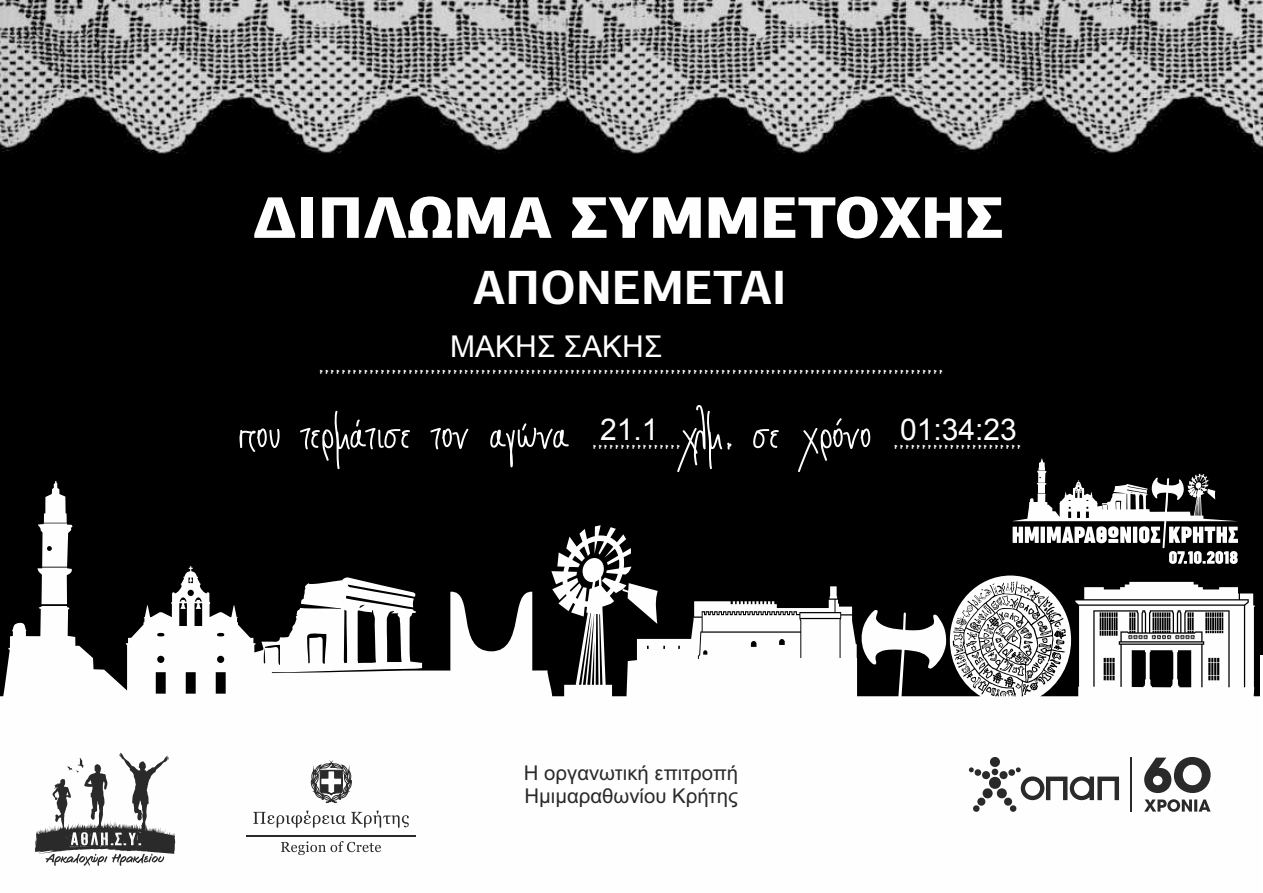
<style>
.page{position:relative;width:1263px;height:893px;background:#fff}
.page>*{position:absolute;margin:0;border:0;box-sizing:border-box;transform-origin:0 0}
.t1{font:900 58.8px "PF Agora Sans Pro";color:#fefefe}
.t2{font:700 48.15px "PF Agora Sans Pro";color:#fefefe}
.t3{font:42.9px/74.8px "Aka Acid GR Real Adult";color:#fefefe;text-align:center}
.t4{font:30px "Arial";color:#fff}
.t5{font:20.4px/22.8px "Arial";color:#2a2a2a}
.s1{font-size:70.95px}
</style>
<div class="page">
<img style="left:0;top:0;width:1262px;height:654px">
<div style="left:0;top:224px;width:1260px;height:666px;background:#000"></div>
<svg style="left:0;top:481px;width:1261px;height:254px"></svg>
<div style="left:0;top:735px;width:1261px;height:157px;background:#fefefe"></div>
<svg style="left:35px;top:753px;width:140px;height:113px"></svg>
<svg style="left:253px;top:811px;width:156px;height:17px"></svg>
<svg style="left:281px;top:841px;width:100px;height:14px"></svg>
<hr style="left:246px;top:835px;width:170px;height:1px;background:#2a2a2a">
<svg style="left:311px;top:762px;width:41px;height:41px"></svg>
<svg style="left:969px;top:757px;width:150px;height:55px"></svg>
<hr style="left:1131px;top:757px;width:1px;height:55px;background:#2a2a2a">
<svg style="left:1144px;top:757px;width:66px;height:55px"></svg>
<svg style="left:1011px;top:458px;width:227px;height:106px"></svg>
<h1 class="t1" style="left:252px;top:194px;width:753px">ΔΙΠΛΩΜΑ ΣΥΜΜΕΤΟΧΗΣ</h1>
<p class="t2" style="left:473px;top:268px;width:315px">ΑΠΟΝΕΜΕΤΑΙ</p>
<p class="t4" style="left:450px;top:330px;width:214px">ΜΑΚΗΣ ΣΑΚΗΣ</p>
<p class="t3" style="left:239px;top:323px;width:783px">................................................................................................................<br><span class="s1">που τερμάτισε τον αγώνα</span> ................<span class="s1">χλμ. σε χρόνο</span> .......................</p>
<p class="t4" style="left:600px;top:413px;width:60px">21.1</p>
<p class="t4" style="left:900px;top:413px;width:118px">01:34:23</p>
<p class="t5" style="left:524px;top:763px;width:216px">Η οργανωτική επιτροπή<br>Ημιμαραθωνίου Κρήτης</p>
</div>
